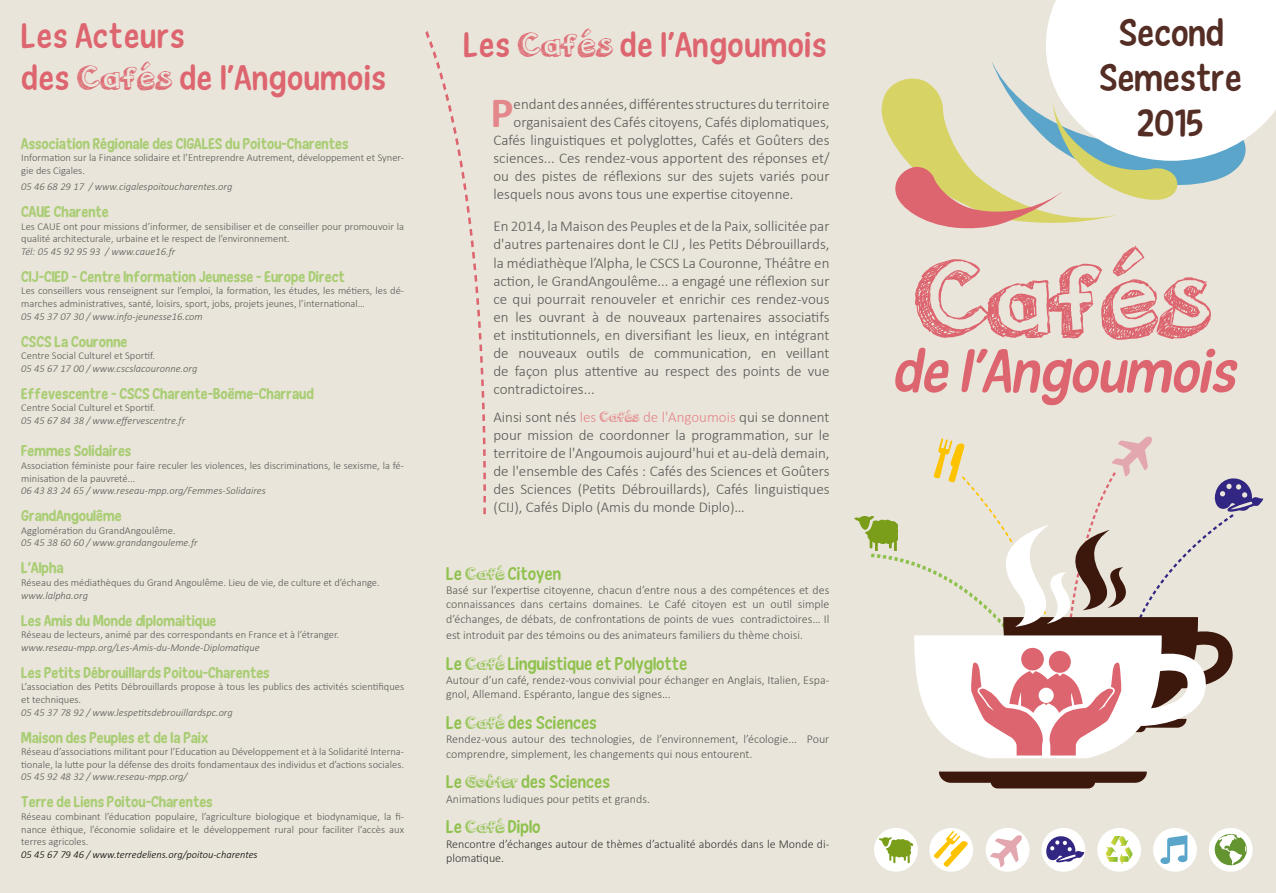
<style>
.page{position:relative;width:1276px;height:893px;background:#eae5da}
.page>*{position:absolute;margin:0;border:0;box-sizing:border-box;transform-origin:0 0}
.t1{font:111px "orangejuice";color:#dd656f}
.t2{font:italic 60px "New Era Casual";color:#dd656f}
.t3{font:700 43.35px "Calibri";color:#e3878a}
.t4{font:37.5px/45px "New Era Casual";color:#542d24;text-align:center}
.t5{font:34.5px/41.4px "New Era Casual";letter-spacing:.02em;color:#dd656f}
.t6{font:18px "New Era Casual";color:#8ec14d}
.t7{font:300 15px/18px "Calibri";color:#575756;text-align:justify}
.t8{font:700 15px "New Era Casual";color:#a9cd74}
.t9{font:300 12px/14.4px "Calibri";color:#575756}
.t10{font:300 12px/14.4px "Calibri";color:#333}
.t11{font:300 10.5px/12.6px "Calibri";color:#575756}
.t12{font:italic 300 10.5px "Calibri";color:#575756}
.t13{font:italic 300 10.5px "Calibri";color:#000}
.s1{font-family:"orangejuice"}
.s2{font-style:italic}
.s3{color:#e3878a}
.s4{font-family:"orangejuice";font-weight:400;color:#e3878a}
</style>
<div class="page">
<svg style="left:939px;top:772px;width:208px;height:16px"></svg>
<div style="left:874px;top:828px;width:44px;height:44px;background:#fff;border-radius:50%"></div>
<svg style="left:881px;top:0;width:395px;height:229px"></svg>
<svg style="left:854px;top:436px;width:409px;height:322px"></svg>
<div style="left:929px;top:828px;width:44px;height:44px;background:#fff;border-radius:50%"></div>
<div style="left:985px;top:828px;width:44px;height:44px;background:#fff;border-radius:50%"></div>
<div style="left:1041px;top:828px;width:44px;height:44px;background:#fff;border-radius:50%"></div>
<div style="left:1097px;top:828px;width:44px;height:44px;background:#fff;border-radius:50%"></div>
<div style="left:1153px;top:828px;width:44px;height:44px;background:#fff;border-radius:50%"></div>
<div style="left:1208px;top:828px;width:44px;height:44px;background:#fff;border-radius:50%"></div>
<svg style="left:483px;top:508px;width:3px;height:6px"></svg>
<svg style="left:483px;top:473px;width:3px;height:29px"></svg>
<svg style="left:425px;top:31px;width:61px;height:436px"></svg>
<svg style="left:878px;top:837px;width:35px;height:26px"></svg>
<svg style="left:934px;top:831px;width:34px;height:36px"></svg>
<svg style="left:990px;top:834px;width:32px;height:33px"></svg>
<svg style="left:1045px;top:836px;width:39px;height:27px"></svg>
<svg style="left:1160px;top:835px;width:27px;height:29px"></svg>
<svg style="left:1106px;top:836px;width:26px;height:28px"></svg>
<svg style="left:1212px;top:833px;width:35px;height:33px"></svg>
<h3 class="t5" style="left:21px;top:15px;width:366px">Les Acteurs<br>des <span class="s1">Cafés</span> de l’Angoumois</h3>
<h3 class="t8" style="left:21px;top:134px;width:329px">Association Régionale des CIGALES du Poitou-Charentes</h3>
<p class="t11" style="left:21px;top:151px;width:384px">Information sur la Finance solidaire et l’Entreprendre Autrement, développement et Syner&shy;gie des Cigales.</p>
<p class="t12" style="left:21px;top:180px;width:213px">05 46 68 29 17 / www.cigalespoitoucharentes.org</p>
<h3 class="t8" style="left:21px;top:203px;width:89px">CAUE Charente</h3>
<p class="t11" style="left:21px;top:220px;width:384px">Les CAUE ont pour missions d’informer, de sensibiliser et de conseiller pour promouvoir la qualité architecturale, urbaine et le respect de l’environnement.</p>
<p class="t12" style="left:21px;top:245px;width:156px">Tél: 05 45 92 95 93 / www.caue16.fr</p>
<h3 class="t8" style="left:21px;top:267px;width:325px">CIJ-CIED - Centre Information Jeunesse – Europe Direct</h3>
<p class="t11" style="left:21px;top:284px;width:384px">Les conseillers vous renseignent sur l’emploi, la formation, les études, les métiers, les dé&shy;marches administratives, santé, loisirs, sport, jobs, projets jeunes, l’international…</p>
<p class="t12" style="left:21px;top:310px;width:183px">05 45 37 07 30 / www.info-jeunesse16.com</p>
<h3 class="t8" style="left:21px;top:332px;width:108px">CSCS La Couronne</h3>
<p class="t11" style="left:21px;top:349px;width:135px">Centre Social Culturel et Sportif.</p>
<p class="t12" style="left:21px;top:362px;width:178px">05 45 67 17 00 / www.cscslacouronne.org</p>
<h3 class="t8" style="left:21px;top:384px;width:294px">Effevescentre - CSCS Charente-Boëme-Charraud</h3>
<p class="t11" style="left:21px;top:401px;width:135px">Centre Social Culturel et Sportif.</p>
<p class="t12" style="left:21px;top:414px;width:165px">05 45 67 84 38 / www.effervescentre.fr</p>
<h3 class="t8" style="left:21px;top:442px;width:112px">Femmes Solidaires</h3>
<p class="t11" style="left:21px;top:459px;width:384px">Association féministe pour faire reculer les violences, les discriminations, le sexisme, la fé&shy;minisation de la pauvreté...</p>
<p class="t12" style="left:21px;top:484px;width:246px">06 43 83 24 65 / www.reseau-mpp.org/Femmes-Solidaires</p>
<h3 class="t8" style="left:21px;top:507px;width:102px">GrandAngoulême</h3>
<p class="t11" style="left:21px;top:524px;width:156px">Agglomération du GrandAngoulême.</p>
<p class="t12" style="left:21px;top:536px;width:178px">05 45 38 60 60 / www.grandangouleme.fr</p>
<h3 class="t8" style="left:21px;top:559px;width:44px">L’Alpha</h3>
<p class="t11" style="left:21px;top:576px;width:360px">Réseau des médiathèques du Grand Angoulême. Lieu de vie, de culture et d’échange.</p>
<p class="t12" style="left:21px;top:589px;width:68px">www.lalpha.org</p>
<h3 class="t8" style="left:21px;top:611px;width:197px">Les Amis du Monde <span class="s2">d</span>iplomaitique</h3>
<p class="t11" style="left:21px;top:628px;width:319px">Réseau de lecteurs, animé par des correspondants en France et à l’étranger.</p>
<p class="t12" style="left:21px;top:641px;width:240px">www.reseau-mpp.org/Les-Amis-du-Monde-Diplomatique</p>
<h3 class="t8" style="left:21px;top:663px;width:250px">Les Petits Débrouillards Poitou-Charentes</h3>
<p class="t11" style="left:21px;top:680px;width:384px">L’association des Petits Débrouillards propose à tous les publics des activités scientifiques et techniques.</p>
<p class="t12" style="left:21px;top:706px;width:213px">05 45 37 78 92 / www.lespetitsdebrouillardspc.org</p>
<h3 class="t8" style="left:21px;top:728px;width:189px">Maison des Peuples et de la Paix</h3>
<p class="t11" style="left:21px;top:745px;width:384px">Réseau d’associations militant pour l’Education au Développement et à la Solidarité Interna&shy;tionale, la lutte pour la défense des droits fondamentaux des individus et d’actions sociales.</p>
<p class="t12" style="left:21px;top:770px;width:168px">05 45 92 48 32 / www.reseau-mpp.org/</p>
<h3 class="t8" style="left:21px;top:793px;width:193px">Terre de Liens Poitou-Charentes</h3>
<p class="t11" style="left:21px;top:810px;width:384px;text-align:justify">Réseau combinant l’éducation populaire, l’agriculture biologique et biodynamique, la fi&shy;nance éthique, l’économie solidaire et le développement rural pour faciliter l’accès aux terres agricoles.</p>
<p class="t13" style="left:21px;top:848px;width:238px">05 45 67 79 46 / www.terredeliens.org/poitou-charentes</p>
<h3 class="t5" style="left:463px;top:23px;width:365px">Les <span class="s1">Cafés</span> de l’Angoumois</h3>
<h3 class="t3" style="left:490px;top:86px;width:25px">P</h3>
<h3 class="t7" style="left:513px;top:95px;width:317px">endant des années, différentes structures du territoire</h3>
<h3 class="t7" style="left:513px;top:113px;width:317px">organisaient des Cafés citoyens, Cafés diplomatiques,</h3>
<h3 class="t7" style="left:493px;top:131px;width:337px">Cafés linguistiques et polyglottes, Cafés et Goûters des</h3>
<h3 class="t7" style="left:493px;top:149px;width:337px">sciences... Ces rendez-vous apportent des réponses et/</h3>
<h3 class="t7" style="left:493px;top:167px;width:337px">ou des pistes de réflexions sur des sujets variés pour</h3>
<h3 class="t7" style="left:493px;top:185px;width:301px">lesquels nous avons tous une expertise citoyenne.</h3>
<p class="t7" style="left:493px;top:217px;width:337px">En 2014, la Maison des Peuples et de la Paix, sollicitée par d'autres partenaires dont le CIJ , les Petits Débrouillards, la médiathèque l’Alpha, le CSCS La Couronne, Théâtre en action, le GrandAngoulême... a engagé une réflexion sur ce qui pourrait renouveler et enrichir ces rendez-vous en les ouvrant à de nouveaux partenaires associatifs et institutionnels, en diversifiant les lieux, en intégrant de nouveaux outils de communication, en veillant de façon plus attentive au respect des points de vue contradictoires...</p>
<p class="t7" style="left:493px;top:408px;width:337px">Ainsi sont nés <span class="s3">les</span> <span class="s4">Cafés</span> <span class="s3">de l'Angoumois</span> qui se donnent pour mission de coordonner la programmation, sur le territoire de l'Angoumois aujourd'hui et au-delà demain, de l'ensemble des Cafés : Cafés des Sciences et Goûters des Sciences (Petits Débrouillards), Cafés linguistiques (CIJ), Cafés Diplo (Amis du monde Diplo)…</p>
<h3 class="t6" style="left:446px;top:562px;width:117px">Le <span class="s1">Café</span> Citoyen</h3>
<p class="t9" style="left:446px;top:583px;width:385px;text-align:justify">Basé sur l’expertise citoyenne, chacun d’entre nous a des compétences et des connaissances dans certains domaines. Le Café citoyen est un outil simple d’échanges, de débats, de confrontations de points de vues contradictoires… Il</p>
<p class="t9" style="left:446px;top:628px;width:358px">est introduit par des témoins ou des animateurs familiers du thème choisi.</p>
<h3 class="t6" style="left:446px;top:652px;width:243px">Le <span class="s1">Café</span> Linguistique et Polyglotte</h3>
<p class="t9" style="left:446px;top:673px;width:385px">Autour d’un café, rendez-vous convivial pour échanger en Anglais, Italien, Espa&shy;gnol, Allemand. Espéranto, langue des signes...</p>
<h3 class="t6" style="left:446px;top:712px;width:152px">Le <span class="s1">Café</span> des Sciences</h3>
<p class="t9" style="left:446px;top:732px;width:385px">Rendez-vous autour des technologies, de l’environnement, l’écologie... Pour comprendre, simplement, les changements qui nous entourent.</p>
<h3 class="t6" style="left:446px;top:771px;width:166px">Le <span class="s1">Goûter</span> des Sciences</h3>
<p class="t9" style="left:446px;top:791px;width:205px">Animations ludiques pour petits et grands.</p>
<h3 class="t6" style="left:446px;top:816px;width:96px">Le <span class="s1">Café</span> Diplo</h3>
<p class="t10" style="left:446px;top:836px;width:385px">Rencontre d’échanges autour de thèmes d’actualité abordés dans le Monde di&shy;plomatique.</p>
<h3 class="t4" style="left:1098px;top:9px;width:145px">Second<br>Semestre<br>2015</h3>
<h1 class="t1" style="left:915px;top:221px;width:297px">Cafés</h1>
<h2 class="t2" style="left:891px;top:335px;width:345px">de l’Angoumois</h2>
</div>
